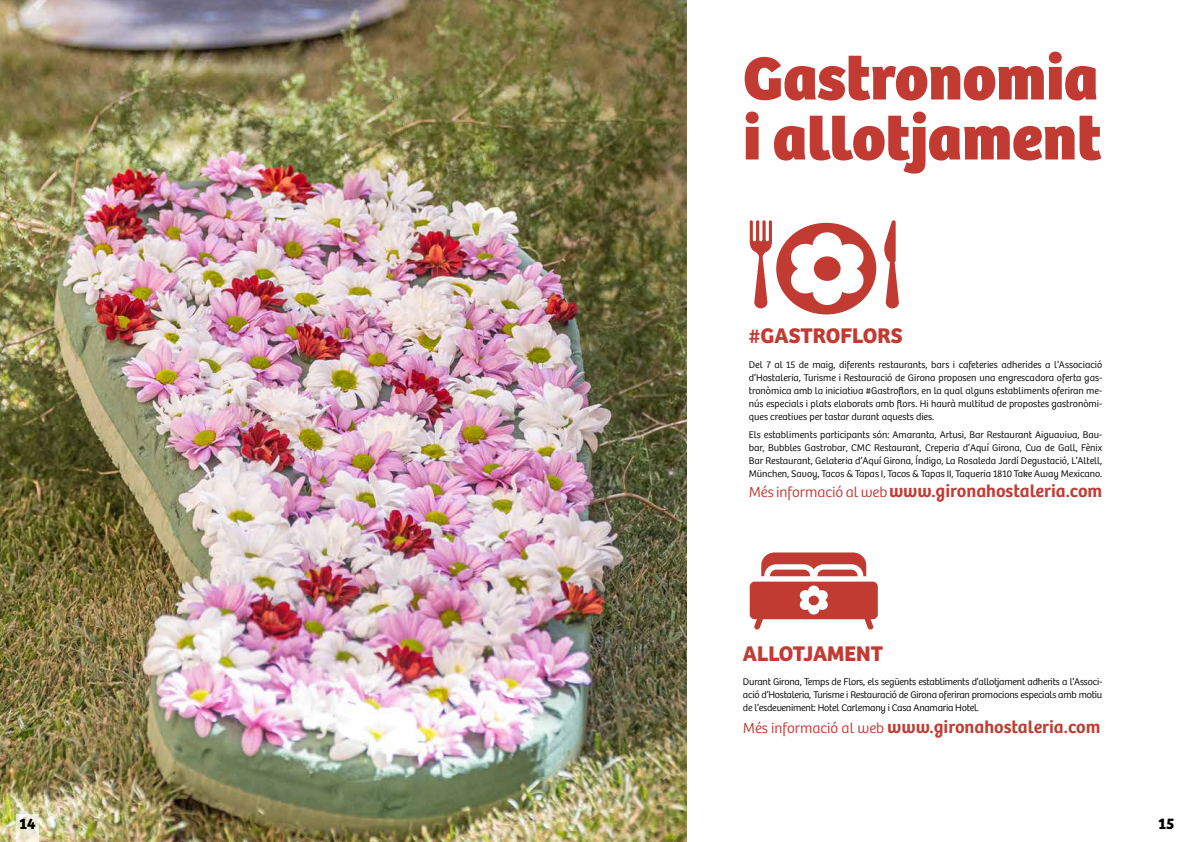
<style>
.page{position:relative;width:1191px;height:842px;background:#fff}
.page>*{position:absolute;margin:0;border:0;box-sizing:border-box;transform-origin:0 0}
.t1{font:800 63px/60px "Bree";color:#c23b33}
.t2{font:700 22px "Bree";color:#c23b33}
.t3{font:600 18px "Bree";color:#c23b33}
.t4{font:700 16px "Bree";color:#000}
.t5{font:300 10px/13px "Bree";color:#000;text-align:justify}
.s1{font-weight:300;font-size:15px}
</style>
<div class="page">
<svg style="left:749px;top:220px;width:150px;height:94px"></svg>
<svg style="left:749px;top:552px;width:128px;height:77px"></svg>
<img style="left:0;top:0;width:686px;height:842px">
<svg style="left:16px;top:814px;width:23px;height:28px"></svg>
<h1 class="t1" style="left:743px;top:49px;width:360px">Gastronomia i allotjament</h1>
<h2 class="t2" style="left:749px;top:323px;width:155px">#GASTROFLORS</h2>
<p class="t5" style="left:749px;top:358px;width:355px">Del 7 al 15 de maig, diferents restaurants, bars i cafeteries adherides a l’Associació d’Hostaleria, Turisme i Restauració de Girona proposen una engrescadora oferta gas&shy;tronòmica amb la iniciativa #Gastroflors, en la qual alguns establiments oferiran me&shy;nús especials i plats elaborats amb flors. Hi haurà multitud de propostes gastronòmi&shy;ques creatives per tastar durant aquests dies.</p>
<p class="t5" style="left:749px;top:429px;width:355px">Els establiments participants són: Amaranta, Artusi, Bar Restaurant Aiguaviva, Bau&shy;bar, Bubbles Gastrobar, CMC Restaurant, Creperia d’Aquí Girona, Cua de Gall, Fènix Bar Restaurant, Gelateria d’Aquí Girona, Índigo, La Rosaleda Jardí Degustació, L’Altell, München, Savoy, Tacos &amp; Tapas I, Tacos &amp; Tapas II, Taqueria 1810 Take Away Mexicano.</p>
<h3 class="t3" style="left:749px;top:480px;width:355px"><span class="s1">Més informació al web</span>www.gironahostaleria.com</h3>
<h2 class="t2" style="left:743px;top:640px;width:142px">ALLOTJAMENT</h2>
<p class="t5" style="left:743px;top:675px;width:361px">Durant Girona, Temps de Flors, els següents establiments d’allotjament adherits a l’Associ&shy;ació d’Hostaleria, Turisme i Restauració de Girona oferiran promocions especials amb motiu de l’esdeveniment: Hotel Carlemany i Casa Anamaria Hotel.</p>
<h3 class="t3" style="left:743px;top:716px;width:359px"><span class="s1">Més informació al web</span> www.gironahostaleria.com</h3>
<h3 class="t4" style="left:19px;top:814px;width:18px">14</h3>
<h3 class="t4" style="left:1158px;top:814px;width:18px">15</h3>
</div>
